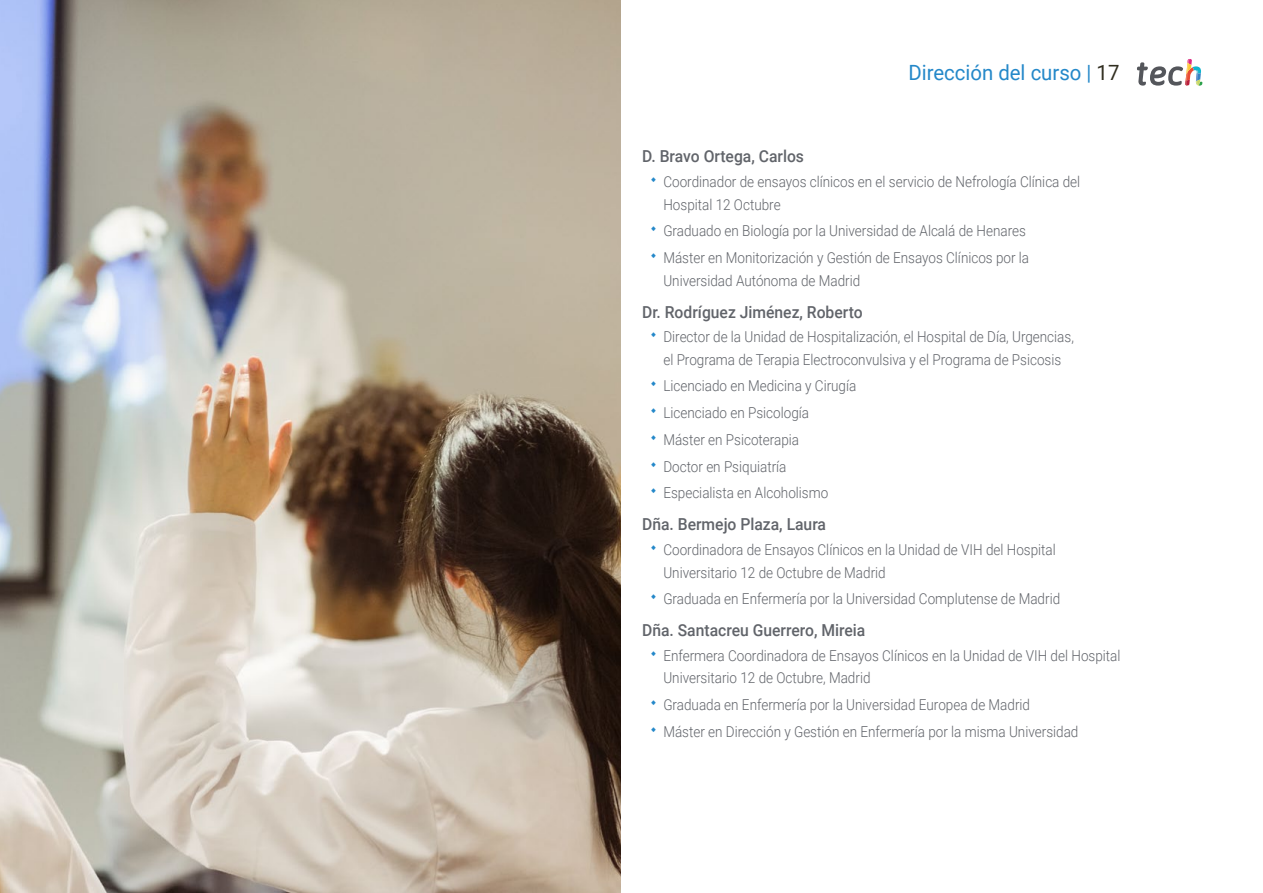
<style>
.page{position:relative;width:1263px;height:893px;background:#fff}
.page>*{position:absolute;margin:0;border:0;box-sizing:border-box;transform-origin:0 0}
.t1{font:21px "Roboto";color:#2488c9}
.t2{font:500 16.5px "Roboto";color:#61646a;scale:.95 1}
.t3{font:300 15px/26.7px "Roboto";color:#61646a;scale:.9 1}
.s1{color:#312e20}
</style>
<div class="page">
<svg style="left:1137px;top:59px;width:65px;height:27px"></svg>
<img style="left:0;top:0;width:621px;height:893px">
<h1 class="t1" style="left:908px;top:57px;width:213px">Dirección del curso | <span class="s1">17</span></h1>
<p class="t2" style="left:642px;top:145px;width:172px">D. Bravo Ortega, Carlos</p>
<p class="t3" style="left:663px;top:170px;width:465px;line-height:22.5px">Coordinador de ensayos clínicos en el servicio de Nefrología Clínica del<br>Hospital 12 Octubre</p>
<p class="t3" style="left:663px;top:217px;width:408px">Graduado en Biología por la Universidad de Alcalá de Henares<br>Máster en Monitorización y Gestión de Ensayos Clínicos por la</p>
<p class="t3" style="left:663px;top:266px;width:220px">Universidad Autónoma de Madrid</p>
<p class="t2" style="left:642px;top:300px;width:234px">Dr. Rodríguez Jiménez, Roberto</p>
<p class="t3" style="left:663px;top:325px;width:458px;line-height:22.5px">Director de la Unidad de Hospitalización, el Hospital de Día, Urgencias, el Programa de Terapia Electroconvulsiva y el Programa de Psicosis</p>
<p class="t3" style="left:663px;top:372px;width:216px">Licenciado en Medicina y Cirugía<br>Licenciado en Psicología<br>Máster en Psicoterapia<br>Doctor en Psiquiatría<br>Especialista en Alcoholismo</p>
<p class="t2" style="left:642px;top:513px;width:195px">Dña. Bermejo Plaza, Laura</p>
<p class="t3" style="left:663px;top:538px;width:438px;line-height:22.5px">Coordinadora de Ensayos Clínicos en la Unidad de VIH del Hospital<br>Universitario 12 de Octubre de Madrid</p>
<p class="t3" style="left:663px;top:585px;width:442px">Graduada en Enfermería por la Universidad Complutense de Madrid</p>
<p class="t2" style="left:642px;top:619px;width:236px">Dña. Santacreu Guerrero, Mireia</p>
<p class="t3" style="left:663px;top:644px;width:509px;line-height:22.5px">Enfermera Coordinadora de Ensayos Clínicos en la Unidad de VIH del Hospital<br>Universitario 12 de Octubre, Madrid</p>
<p class="t3" style="left:663px;top:691px;width:463px">Graduada en Enfermería por la Universidad Europea de Madrid<br>Máster en Dirección y Gestión en Enfermería por la misma Universidad</p>
</div>
